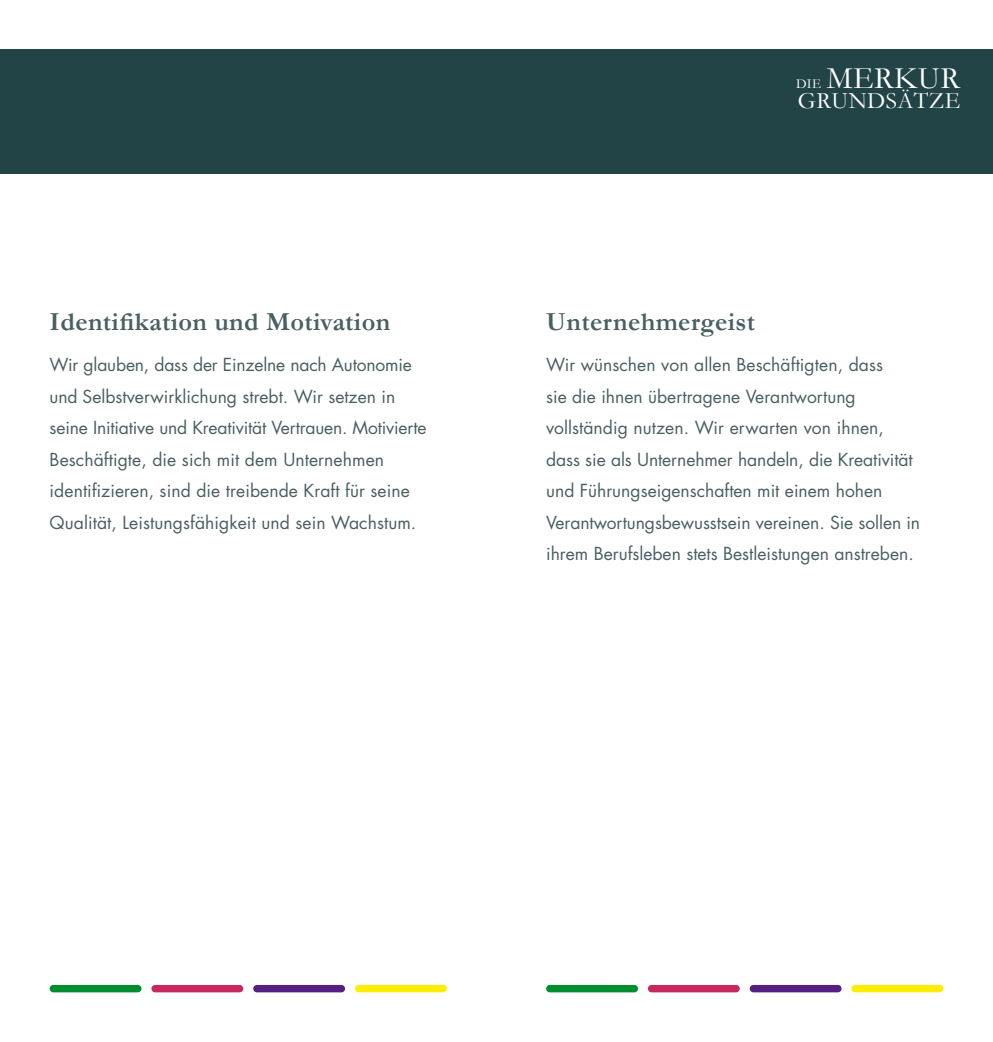
<style>
.page{position:relative;width:993px;height:1042px;background:#fff}
.page>*{position:absolute;margin:0;border:0;box-sizing:border-box;transform-origin:0 0}
.t1{font:31.32px "Garamond";letter-spacing:.015em;color:#fff}
.t2{font:700 26.25px "Garamond";letter-spacing:.015em;color:#495f61}
.t3{font:23.62px "Garamond";letter-spacing:.015em;color:#fff}
.t4{font:17.5px/31.5px "Futura";color:#495f61}
.t5{font:13.65px "Garamond";color:#fff}
</style>
<div class="page">
<div style="left:0;top:50px;width:992px;height:124px;background:#224446"></div>
<div style="left:50px;top:985px;width:91px;height:7px;background:#008d2d;border-radius:4px"></div>
<div style="left:546px;top:985px;width:91px;height:7px;background:#008d2d;border-radius:4px"></div>
<div style="left:151px;top:985px;width:92px;height:7px;background:#c6295f;border-radius:4px"></div>
<div style="left:647px;top:985px;width:92px;height:7px;background:#c6295f;border-radius:4px"></div>
<div style="left:253px;top:985px;width:92px;height:7px;background:#562082;border-radius:4px"></div>
<div style="left:749px;top:985px;width:92px;height:7px;background:#562082;border-radius:4px"></div>
<div style="left:355px;top:985px;width:91px;height:7px;background:#ffed00;border-radius:4px"></div>
<div style="left:851px;top:985px;width:92px;height:7px;background:#ffed00;border-radius:4px"></div>
<h2 class="t2" style="left:50px;top:306px;width:342px">Identifikation und Motivation</h2>
<p class="t4" style="left:50px;top:349px;width:378px">Wir glauben, dass der Einzelne nach Autonomie und Selbstverwirklichung strebt. Wir setzen in seine Initiative und Kreativität Vertrauen. Motivierte Beschäftigte, die sich mit dem Unternehmen identifizieren, sind die treibende Kraft für seine Qualität, Leistungsfähigkeit und sein Wachstum.</p>
<p class="t5" style="left:795px;top:76px;width:26px">DIE</p>
<h1 class="t1" style="left:826px;top:59px;width:135px">MERKUR</h1>
<h3 class="t3" style="left:797px;top:86px;width:164px">GRUNDSÄTZE</h3>
<h2 class="t2" style="left:546px;top:306px;width:210px">Unternehmergeist</h2>
<p class="t4" style="left:546px;top:349px;width:375px">Wir wünschen von allen Beschäftigten, dass<br>sie die ihnen übertragene Verantwortung vollständig nutzen. Wir erwarten von ihnen, dass sie als Unternehmer handeln, die Kreativität und Führungseigenschaften mit einem hohen Verantwortungsbewusstsein vereinen. Sie sollen in ihrem Berufsleben stets Bestleistungen anstreben.</p>
</div>
